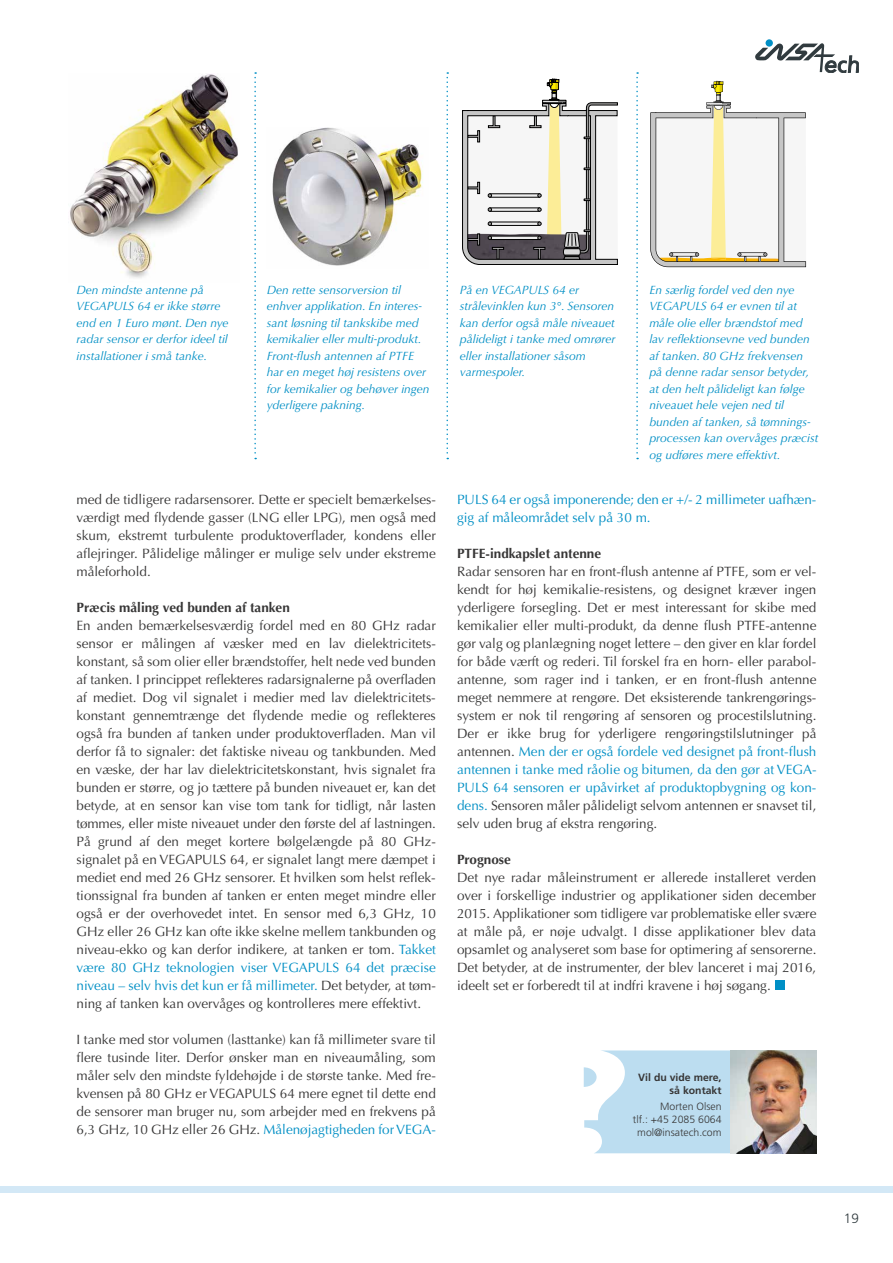
<style>
.page{position:relative;width:893px;height:1263px;background:#fff}
.page>*{position:absolute;margin:0;border:0;box-sizing:border-box;transform-origin:0 0}
.t1{font:13.5px/18px "Optima";color:#373636;text-align:justify}
.t2{font:13.5px/18px "Optima";color:#008fc5}
.t3{font:700 13.5px "Optima";color:#373636}
.t4{font:300 13.5px "Frutiger";color:#313b3f}
.t5{font:italic 12px/16.5px "Optima";color:#008fc5}
.t6{font:300 10.5px/12.6px "Frutiger";color:#373636;text-align:right}
.t7{font:700 10.5px/12.6px "Frutiger";color:#373636;text-align:right}
.s1{color:#008fc5}
</style>
<div class="page">
<div style="left:0;top:1186px;width:893px;height:7px;background:#d3e8f6"></div>
<div style="left:766px;top:39px;width:7px;height:8px;background:#008fc5;border-radius:50%"></div>
<svg style="left:755px;top:43px;width:104px;height:30px"></svg>
<div style="left:774px;top:980px;width:10px;height:10px;background:#008fc5"></div>
<img style="left:272px;top:128px;width:151px;height:138px">
<img style="left:70px;top:74px;width:168px;height:204px">
<img style="left:584px;top:1050px;width:233px;height:103px">
<svg style="left:254px;top:72px;width:2px;height:387px"></svg>
<svg style="left:446px;top:72px;width:2px;height:387px"></svg>
<svg style="left:636px;top:72px;width:2px;height:387px"></svg>
<svg style="left:462px;top:79px;width:156px;height:186px"></svg>
<svg style="left:650px;top:81px;width:156px;height:186px"></svg>
<p class="t5" style="left:77px;top:282px;width:154px">Den mindste antenne på<br>VEGAPULS 64 er ikke større end en 1 Euro mønt. Den nye radar sensor er derfor ideel til installationer i små tanke.</p>
<p class="t5" style="left:267px;top:282px;width:164px">Den rette sensorversion til enhver applikation. En interes&shy;sant løsning til tankskibe med kemikalier eller multi-produkt.<br>Front-flush antennen af PTFE har en meget høj resistens over for kemikalier og behøver ingen yderligere pakning.</p>
<p class="t5" style="left:460px;top:282px;width:157px">På en VEGAPULS 64 er strålevinklen kun 3°. Sensoren kan derfor også måle niveauet pålideligt i tanke med omrører eller installationer såsom varmespoler.</p>
<p class="t5" style="left:649px;top:282px;width:170px">En særlig fordel ved den nye<br>VEGAPULS 64 er evnen til at måle olie eller brændstof med lav reflektionsevne ved bunden af tanken. 80 GHz frekvensen på denne radar sensor betyder, at den helt pålideligt kan følge niveauet hele vejen ned til bunden af tanken, så tømnings&shy;processen kan overvåges præcist og udføres mere effektivt.</p>
<p class="t1" style="left:77px;top:491px;width:361px">med de tidligere radarsensorer. Dette er specielt bemærkelses&shy;værdigt med flydende gasser (LNG eller LPG), men også med skum, ekstremt turbulente produktoverflader, kondens eller aflejringer. Pålidelige målinger er mulige selv under ekstreme måleforhold.</p>
<p class="t3" style="left:77px;top:600px;width:215px">Præcis måling ved bunden af tanken</p>
<p class="t1" style="left:77px;top:617px;width:361px">En anden bemærkelsesværdig fordel med en 80 GHz radar sensor er målingen af væsker med en lav dielektricitets&shy;konstant, så som olier eller brændstoffer, helt nede ved bunden af tanken. I princippet reflekteres radarsignalerne på overfladen af mediet. Dog vil signalet i medier med lav dielektricitets&shy;konstant gennemtrænge det flydende medie og reflekteres også fra bunden af tanken under produktoverfladen. Man vil derfor få to signaler: det faktiske niveau og tankbunden. Med en væske, der har lav dielektricitetskonstant, hvis signalet fra bunden er større, og jo tættere på bunden niveauet er, kan det betyde, at en sensor kan vise tom tank for tidligt, når lasten tømmes, eller miste niveauet under den første del af lastningen.<br>På grund af den meget kortere bølgelængde på 80 GHz&shy;signalet på en VEGAPULS 64, er signalet langt mere dæmpet i mediet end med 26 GHz sensorer. Et hvilken som helst reflek&shy;tionssignal fra bunden af tanken er enten meget mindre eller også er der overhovedet intet. En sensor med 6,3 GHz, 10<br>GHz eller 26 GHz kan ofte ikke skelne mellem tankbunden og niveau-ekko og kan derfor indikere, at tanken er tom. <span class="s1">Takket være 80 GHz teknologien viser VEGAPULS 64 det præcise niveau – selv hvis det kun er få millimeter.</span> Det betyder, at tøm&shy;ning af tanken kan overvåges og kontrolleres mere effektivt.</p>
<p class="t1" style="left:77px;top:1031px;width:361px">I tanke med stor volumen (lasttanke) kan få millimeter svare til flere tusinde liter. Derfor ønsker man en niveaumåling, som måler selv den mindste fyldehøjde i de største tanke. Med fre&shy;kvensen på 80 GHz er VEGAPULS 64 mere egnet til dette end de sensorer man bruger nu, som arbejder med en frekvens på 6,3 GHz, 10 GHz eller 26 GHz. <span class="s1">Målenøjagtigheden for VEGA-</span></p>
<p class="t2" style="left:457px;top:490px;width:361px">PULS 64 er også imponerende; den er +/- 2 millimeter uafhæn&shy;gig af måleområdet selv på 30 m.</p>
<p class="t3" style="left:457px;top:545px;width:146px">PTFE-indkapslet antenne</p>
<p class="t1" style="left:457px;top:562px;width:361px">Radar sensoren har en front-flush antenne af PTFE, som er vel&shy;kendt for høj kemikalie-resistens, og designet kræver ingen yderligere forsegling. Det er mest interessant for skibe med kemikalier eller multi-produkt, da denne flush PTFE-antenne gør valg og planlægning noget lettere – den giver en klar fordel for både værft og rederi. Til forskel fra en horn- eller parabol&shy;antenne, som rager ind i tanken, er en front-flush antenne meget nemmere at rengøre. Det eksisterende tankrengørings&shy;system er nok til rengøring af sensoren og procestilslutning.<br>Der er ikke brug for yderligere rengøringstilslutninger på antennen. <span class="s1">Men der er også fordele ved designet på front-flush antennen i tanke med råolie og bitumen, da den gør at VEGA-PULS 64 sensoren er upåvirket af produktopbygning og kon&shy;dens.</span> Sensoren måler pålideligt selvom antennen er snavset til, selv uden brug af ekstra rengøring.</p>
<p class="t3" style="left:457px;top:851px;width:55px">Prognose</p>
<p class="t1" style="left:457px;top:868px;width:361px">Det nye radar måleinstrument er allerede installeret verden over i forskellige industrier og applikationer siden december 2015. Applikationer som tidligere var problematiske eller svære at måle på, er nøje udvalgt. I disse applikationer blev data opsamlet og analyseret som base for optimering af sensorerne.<br>Det betyder, at de instrumenter, der blev lanceret i maj 2016, ideelt set er forberedt til at indfri kravene i høj søgang.</p>
<p class="t7" style="left:638px;top:1071px;width:85px">Vil du vide mere, så kontakt</p>
<p class="t6" style="left:633px;top:1100px;width:90px">Morten Olsen<br>tlf.: +45 2085 6064 mol@insatech.com</p>
<p class="t4" style="left:844px;top:1211px;width:17px">19</p>
</div>
